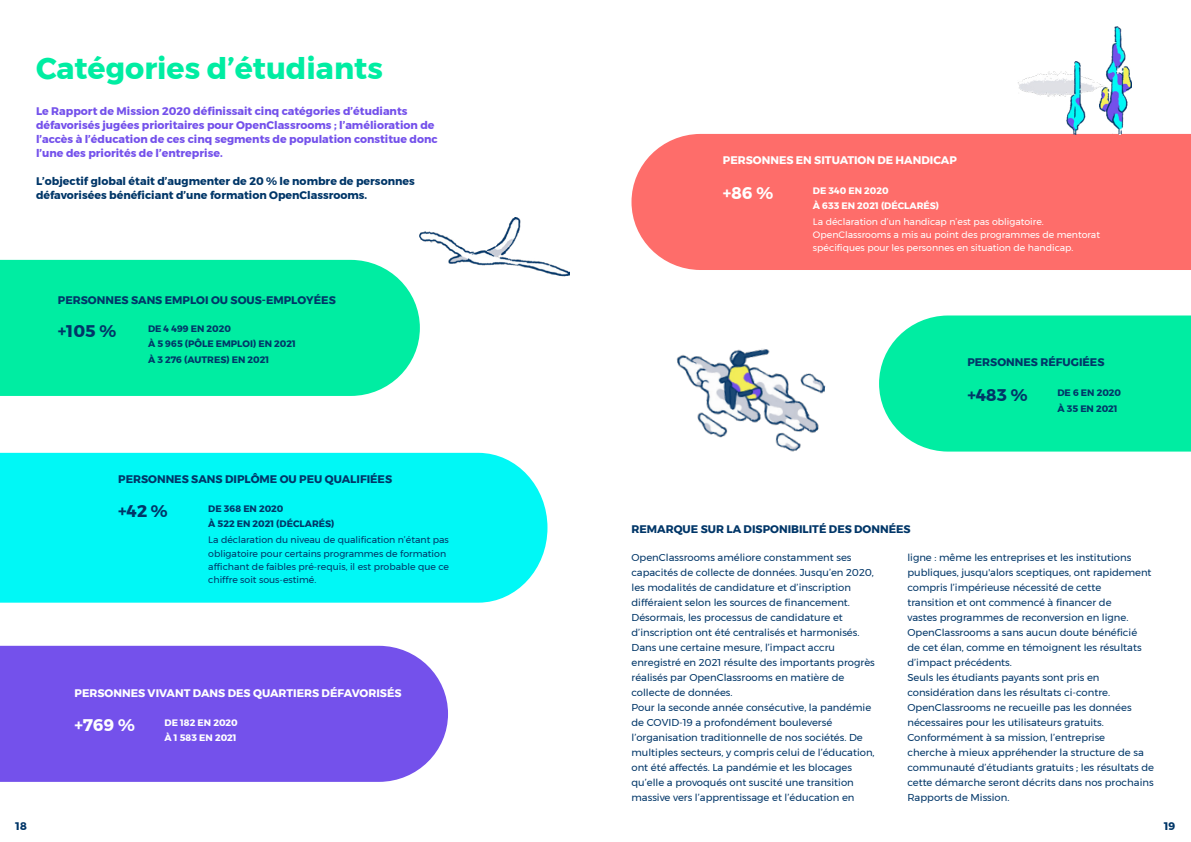
<style>
.page{position:relative;width:1191px;height:842px;background:#fff}
.page>*{position:absolute;margin:0;border:0;box-sizing:border-box;transform-origin:0 0}
.t1{font:700 30px "Montserrat";color:#00eda2}
.t2{font:700 16.8px "Montserrat";color:#003668}
.t3{font:700 16.8px "Montserrat";color:#fff}
.t4{font:700 11px/14px "Montserrat";color:#003668}
.t5{font:700 11px/14px "Montserrat";color:#7451eb}
.t6{font:700 11px "Montserrat";color:#fff}
.t7{font:10px/15px "Montserrat";color:#003668}
.t8{font:9.4px/13.1px "Montserrat";color:#003668}
.t9{font:9.4px/13.1px "Montserrat";color:#fff}
.t10{font:700 9.4px/15.2px "Montserrat";color:#003668}
.t11{font:700 9.4px/15.2px "Montserrat";color:#fff}
</style>
<div class="page">
<div style="left:0;top:453px;width:547px;height:150px;background:#00f8f6"></div>
<div style="left:0;top:646px;width:448px;height:136px;background:#7451eb"></div>
<div style="left:0;top:260px;width:420px;height:136px;background:#00eda2"></div>
<div style="left:879px;top:315px;width:312px;height:137px;background:#00eda2"></div>
<div style="left:631px;top:134px;width:560px;height:136px;background:#fe6d6a"></div>
<img style="left:420px;top:217px;width:150px;height:60px">
<img style="left:676px;top:349px;width:150px;height:103px">
<img style="left:1018px;top:71px;width:81px;height:26px">
<img style="left:1099px;top:27px;width:32px;height:108px">
<img style="left:1067px;top:61px;width:23px;height:74px">
<h1 class="t1" style="left:36px;top:44px;width:348px">Catégories d’étudiants</h1>
<p class="t5" style="left:36px;top:104px;width:403px">Le Rapport de Mission 2020 définissait cinq catégories d’étudiants défavorisés jugées prioritaires pour OpenClassrooms ; l’amélioration de l’accès à l’éducation de ces cinq segments de population constitue donc l’une des priorités de l’entreprise.</p>
<p class="t4" style="left:36px;top:174px;width:380px">L’objectif global était d’augmenter de 20 % le nombre de personnes défavorisées bénéficiant d’une formation OpenClassrooms.</p>
<p class="t4" style="left:58px;top:293px;width:279px">PERSONNES SANS EMPLOI OU SOUS-EMPLOYÉES</p>
<p class="t10" style="left:148px;top:321px;width:149px">DE 4 499 EN 2020<br>À 5 965 (PÔLE EMPLOI) EN 2021<br>À 3 276 (AUTRES) EN 2021</p>
<h2 class="t2" style="left:58px;top:318px;width:60px">+105 %</h2>
<p class="t4" style="left:118px;top:472px;width:275px">PERSONNES SANS DIPLÔME OU PEU QUALIFIÉES</p>
<p class="t10" style="left:208px;top:501px;width:128px">DE 368 EN 2020<br>À 522 EN 2021 (DÉCLARÉS)</p>
<p class="t8" style="left:208px;top:533px;width:242px">La déclaration du niveau de qualification n’étant pas obligatoire pour certains programmes de formation affichant de faibles pré-requis, il est probable que ce chiffre soit sous-estimé.</p>
<h2 class="t2" style="left:118px;top:498px;width:51px">+42 %</h2>
<p class="t6" style="left:75px;top:684px;width:328px">PERSONNES VIVANT DANS DES QUARTIERS DÉFAVORISÉS</p>
<p class="t11" style="left:165px;top:715px;width:75px">DE 182 EN 2020<br>À 1 583 EN 2021</p>
<h2 class="t3" style="left:75px;top:712px;width:62px">+769 %</h2>
<p class="t6" style="left:723px;top:151px;width:235px">PERSONNES EN SITUATION DE HANDICAP</p>
<p class="t11" style="left:813px;top:183px;width:128px">DE 340 EN 2020<br>À 633 EN 2021 (DÉCLARÉS)</p>
<p class="t9" style="left:813px;top:215px;width:289px">La déclaration d’un handicap n’est pas obligatoire.<br>OpenClassrooms a mis au point des programmes de mentorat spécifiques pour les personnes en situation de handicap.</p>
<h2 class="t3" style="left:723px;top:179px;width:52px">+86 %</h2>
<p class="t4" style="left:631px;top:522px;width:281px">REMARQUE SUR LA DISPONIBILITÉ DES DONNÉES</p>
<p class="t4" style="left:967px;top:355px;width:139px">PERSONNES RÉFUGIÉES</p>
<p class="t10" style="left:1057px;top:385px;width:65px">DE 6 EN 2020<br>À 35 EN 2021</p>
<h2 class="t2" style="left:967px;top:382px;width:62px">+483 %</h2>
<p class="t7" style="left:631px;top:550px;width:245px">OpenClassrooms améliore constamment ses capacités de collecte de données. Jusqu’en 2020, les modalités de candidature et d’inscription différaient selon les sources de financement.<br>Désormais, les processus de candidature et d’inscription ont été centralisés et harmonisés.<br>Dans une certaine mesure, l’impact accru enregistré en 2021 résulte des importants progrès réalisés par OpenClassrooms en matière de collecte de données.<br>Pour la seconde année consécutive, la pandémie de COVID-19 a profondément bouleversé l’organisation traditionnelle de nos sociétés. De multiples secteurs, y compris celui de l’éducation, ont été affectés. La pandémie et les blocages qu’elle a provoqués ont suscité une transition massive vers l’apprentissage et l’éducation en</p>
<p class="t7" style="left:907px;top:550px;width:248px">ligne : même les entreprises et les institutions publiques, jusqu'alors sceptiques, ont rapidement compris l’impérieuse nécessité de cette<br>transition et ont commencé à financer de<br>vastes programmes de reconversion en ligne.<br>OpenClassrooms a sans aucun doute bénéficié<br>de cet élan, comme en témoignent les résultats d’impact précédents.<br>Seuls les étudiants payants sont pris en considération dans les résultats ci-contre.<br>OpenClassrooms ne recueille pas les données nécessaires pour les utilisateurs gratuits.<br>Conformément à sa mission, l’entreprise<br>cherche à mieux appréhender la structure de sa communauté d’étudiants gratuits ; les résultats de cette démarche seront décrits dans nos prochains Rapports de Mission.</p>
<p class="t4" style="left:16px;top:819px;width:13px">18</p>
<p class="t4" style="left:1164px;top:819px;width:13px">19</p>
</div>
